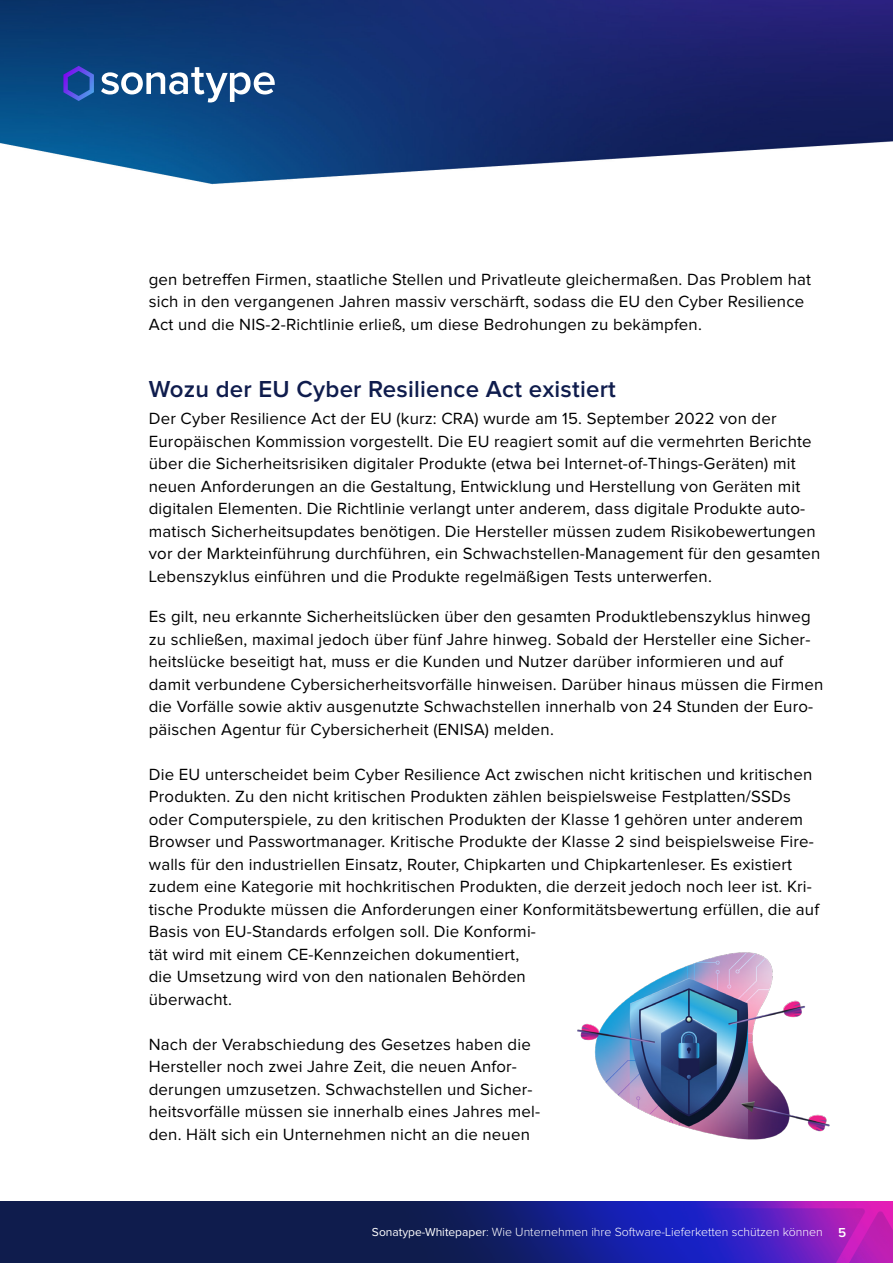
<style>
.page{position:relative;width:893px;height:1263px;background:#fff}
.page>*{position:absolute;margin:0;border:0;box-sizing:border-box;transform-origin:0 0}
.Headline{font:600 24px "Proxima Nova";letter-spacing:.01em;color:#0f1c4d}
.Fließtext{font:16.8px/22.5px "Proxima Nova";letter-spacing:.01em;color:#000}
.Headline-2{font:16.8px/22.5px "Proxima Nova";letter-spacing:.01em;color:#000}
.t1{font:300 12.3px "Proxima Nova";color:#fff}
.s1{font-weight:400;font-size:12px}
.s2{font-size:12px}
.s3{font-weight:600;font-size:13.5px}
</style>
<div class="page">
<img style="left:0;top:0;width:893px;height:185px">
<img style="left:0;top:1201px;width:893px;height:62px">
<svg style="left:101px;top:67px;width:174px;height:35px"></svg>
<img style="left:63px;top:66px;width:31px;height:35px">
<img style="left:577px;top:952px;width:253px;height:188px">
<p class="Fließtext" style="left:149px;top:268px;width:664px">gen betreffen Firmen, staatliche Stellen und Privatleute gleichermaßen. Das Problem hat sich in den vergangenen Jahren massiv verschärft, sodass die EU den Cyber Resilience<br>Act und die NIS-2-Richtlinie erließ, um diese Bedrohungen zu bekämpfen.</p>
<p class="Headline" style="left:149px;top:378px;width:469px">Wozu der EU Cyber Resilience Act existiert</p>
<p class="Headline-2" style="left:149px;top:408px;width:673px">Der Cyber Resilience Act der EU (kurz: CRA) wurde am 15. September 2022 von der Europäischen Kommission vorgestellt. Die EU reagiert somit auf die vermehrten Berichte über die Sicherheitsrisiken digitaler Produkte (etwa bei Internet-of-Things-Geräten) mit neuen Anforderungen an die Gestaltung, Entwicklung und Herstellung von Geräten mit digitalen Elementen. Die Richtlinie verlangt unter anderem, dass digitale Produkte auto&shy;matisch Sicherheitsupdates benötigen. Die Hersteller müssen zudem Risikobewertungen vor der Markteinführung durchführen, ein Schwachstellen-Management für den gesamten Lebenszyklus einführen und die Produkte regelmäßigen Tests unterwerfen.</p>
<p class="Fließtext" style="left:149px;top:606px;width:676px">Es gilt, neu erkannte Sicherheitslücken über den gesamten Produktlebenszyklus hinweg zu schließen, maximal jedoch über fünf Jahre hinweg. Sobald der Hersteller eine Sicher&shy;heitslücke beseitigt hat, muss er die Kunden und Nutzer darüber informieren und auf damit verbundene Cybersicherheitsvorfälle hinweisen. Darüber hinaus müssen die Firmen die Vorfälle sowie aktiv ausgenutzte Schwachstellen innerhalb von 24 Stunden der Euro&shy;päischen Agentur für Cybersicherheit (ENISA) melden.</p>
<p class="Fließtext" style="left:149px;top:763px;width:672px">Die EU unterscheidet beim Cyber Resilience Act zwischen nicht kritischen und kritischen Produkten. Zu den nicht kritischen Produkten zählen beispielsweise Festplatten/SSDs oder Computerspiele, zu den kritischen Produkten der Klasse 1 gehören unter anderem Browser und Passwortmanager. Kritische Produkte der Klasse 2 sind beispielsweise Fire&shy;walls für den industriellen Einsatz, Router, Chipkarten und Chipkartenleser. Es existiert zudem eine Kategorie mit hochkritischen Produkten, die derzeit jedoch noch leer ist. Kri&shy;tische Produkte müssen die Anforderungen einer Konformitätsbewertung erfüllen, die auf Basis von EU-Standards erfolgen soll. Die Konformi-<br>tät wird mit einem CE-Kennzeichen dokumentiert,<br>die Umsetzung wird von den nationalen Behörden<br>überwacht.</p>
<p class="Fließtext" style="left:149px;top:1033px;width:393px">Nach der Verabschiedung des Gesetzes haben die Hersteller noch zwei Jahre Zeit, die neuen Anfor&shy;derungen umzusetzen. Schwachstellen und Sicher&shy;heitsvorfälle müssen sie innerhalb eines Jahres mel&shy;den. Hält sich ein Unternehmen nicht an die neuen</p>
<p class="t1" style="left:372px;top:1226px;width:476px"><span class="s1">Sonatype-Whitepaper</span><span class="s2">:</span> Wie Unternehmen ihre Software-Lieferketten schützen können <span class="s3">5</span></p>
</div>
